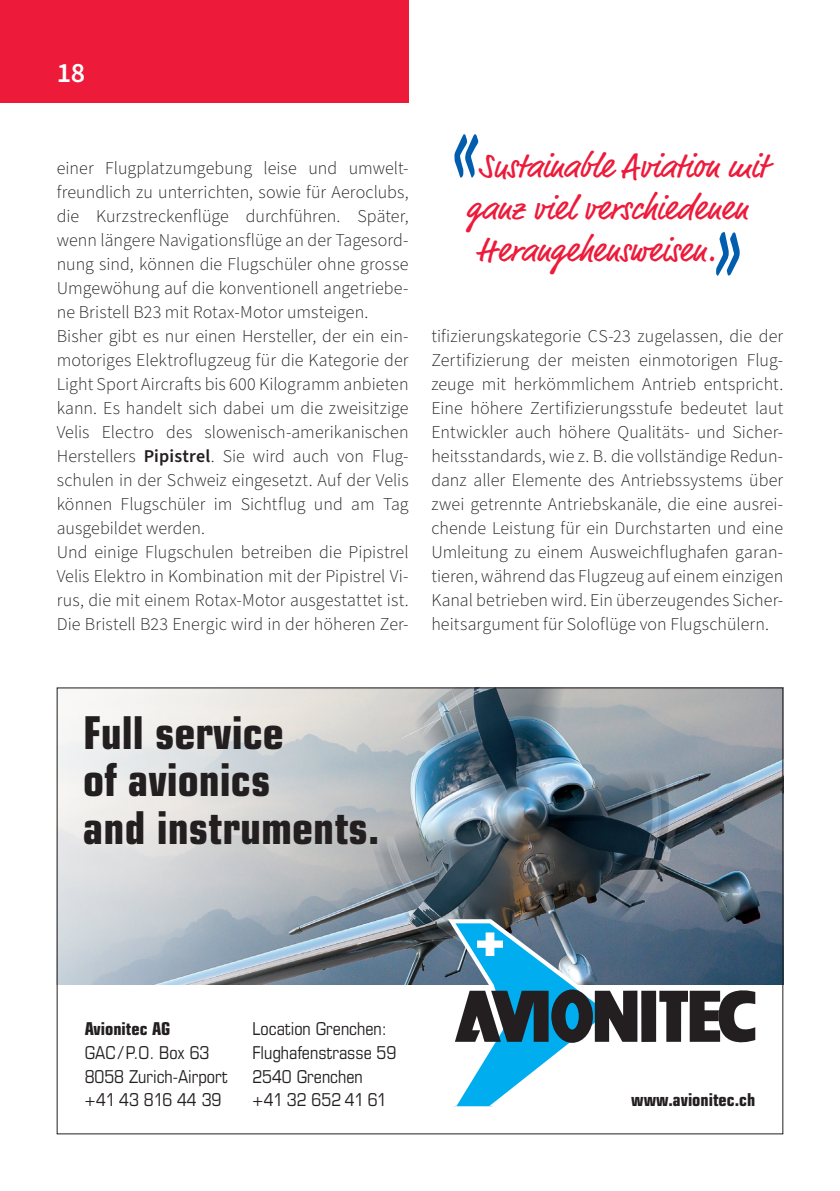
<style>
.page{position:relative;width:840px;height:1191px;background:#fff}
.page>*{position:absolute;margin:0;border:0;box-sizing:border-box;transform-origin:0 0}
.t1{font:136px "Market Pro";color:#015dad;scale:.5 1}
.t2{font:700 condensed 45.2px/47.2px "Eurostile";color:#231f20}
.t3{font:34px "Market Pro";letter-spacing:.005em;color:#ed1a3a}
.t4{font:600 28px "Source Sans Pro";color:#fff}
.t5{font:300 18px/24px "Source Sans Pro";letter-spacing:.005em;color:#231f20}
.t6{font:condensed 17.8px/23.6px "Eurostile";color:#231f20}
.t7{font:700 condensed 17.8px "Eurostile";color:#231f20}
.s1{font-weight:600}
</style>
<div class="page">
<div style="left:0;top:0;width:408px;height:102px;background:#ed1a3a"></div>
<img style="left:59px;top:689px;width:721px;height:295px">
<svg style="left:447px;top:919px;width:190px;height:187px"></svg>
<div style="left:641px;top:990px;width:14px;height:52px;background:#231f20"></div>
<svg style="left:659px;top:981px;width:95px;height:62px"></svg>
<h3 class="t4" style="left:57px;top:54px;width:30px">18</h3>
<p class="t5" style="left:57px;top:156px;width:353px">einer Flugplatzumgebung leise und umwelt&shy;freundlich zu unterrichten, sowie für Aeroclubs, die Kurzstreckenflüge durchführen. Später, wenn längere Navigationsflüge an der Tagesord&shy;nung sind, können die Flugschüler ohne grosse Umgewöhung auf die konventionell angetriebe&shy;ne Bristell B23 mit Rotax-Motor umsteigen.<br>Bisher gibt es nur einen Hersteller, der ein ein&shy;motoriges Elektroflugzeug für die Kategorie der Light Sport Aircrafts bis 600 Kilogramm anbieten kann. Es handelt sich dabei um die zweisitzige Velis Electro des slowenisch-amerikanischen Herstellers <span class="s1">Pipistrel</span>. Sie wird auch von Flug&shy;schulen in der Schweiz eingesetzt. Auf der Velis können Flugschüler im Sichtflug und am Tag ausgebildet werden.<br>Und einige Flugschulen betreiben die Pipistrel Velis Elektro in Kombination mit der Pipistrel Vi&shy;rus, die mit einem Rotax-Motor ausgestattet ist.<br>Die Bristell B23 Energic wird in der höheren Zer-</p>
<h1 class="t1" style="left:447px;top:63px;width:57px">«</h1>
<h3 class="t3" style="left:478px;top:143px;width:290px">Sustainable Aviation mit</h3>
<h3 class="t3" style="left:466px;top:185px;width:283px">ganz viel verschiedenen</h3>
<h3 class="t3" style="left:476px;top:227px;width:241px">Herangehensweisen.</h3>
<h1 class="t1" style="left:709px;top:161px;width:57px">»</h1>
<p class="t5" style="left:431px;top:324px;width:353px;text-align:justify">tifizierungskategorie CS-23 zugelassen, die der Zertifizierung der meisten einmotorigen Flug&shy;zeuge mit herkömmlichem Antrieb entspricht.<br>Eine höhere Zertifizierungsstufe bedeutet laut Entwickler auch höhere Qualitäts- und Sicher&shy;heitsstandards, wie z. B. die vollständige Redun&shy;danz aller Elemente des Antriebssystems über zwei getrennte Antriebskanäle, die eine ausrei&shy;chende Leistung für ein Durchstarten und eine Umleitung zu einem Ausweichflughafen garan&shy;tieren, während das Flugzeug auf einem einzigen Kanal betrieben wird. Ein überzeugendes Sicher&shy;heitsargument für Soloflüge von Flugschülern.</p>
<h2 class="t2" style="left:83px;top:709px;width:297px">Full service<br>of avionics<br>and instruments.</h2>
<p class="t7" style="left:85px;top:1018px;width:87px">Avionitec AG</p>
<p class="t6" style="left:85px;top:1040px;width:144px">GAC / P.O. Box 63<br>8058 Zurich-Airport +41 43 816 44 39</p>
<p class="t6" style="left:252px;top:1017px;width:145px">Location Grenchen:<br>Flughafenstrasse 59<br>2540 Grenchen +41 32 652 41 61</p>
<p class="t7" style="left:631px;top:1089px;width:125px">www.avionitec.ch</p>
</div>
